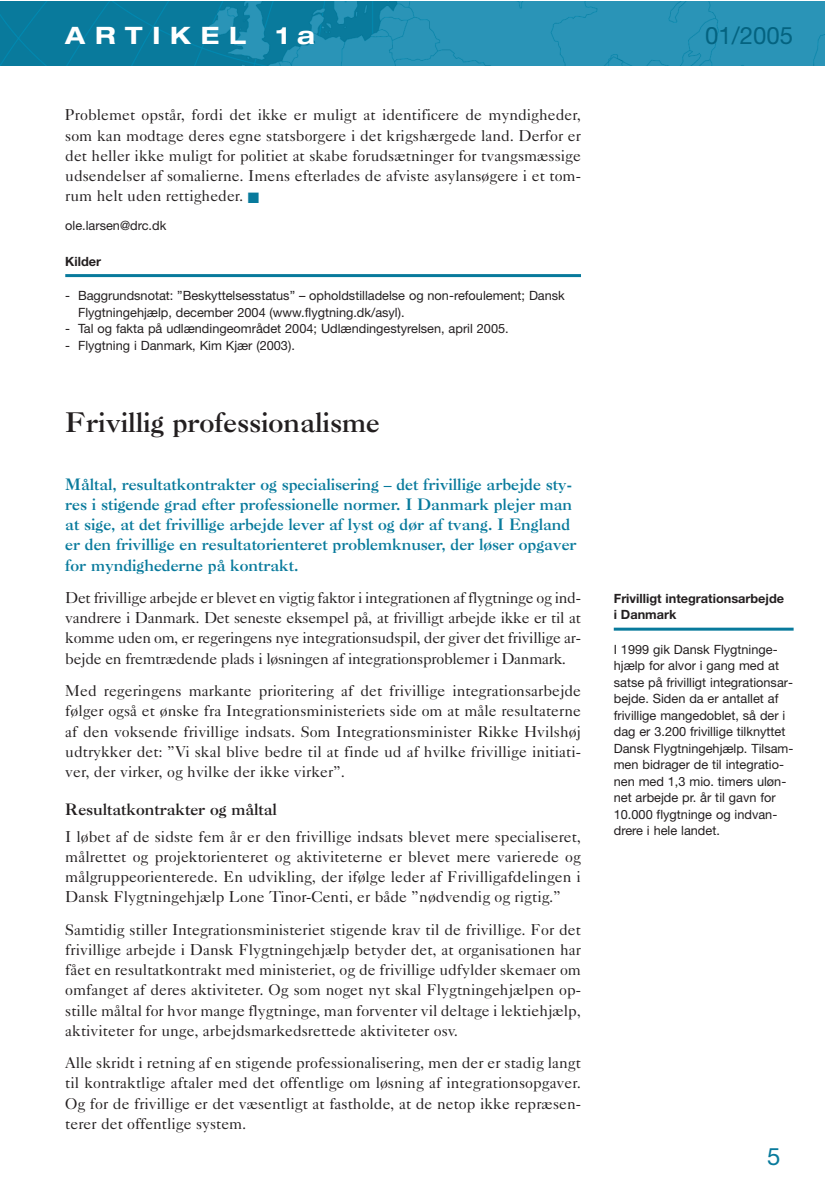
<style>
.page{position:relative;width:825px;height:1196px;background:#fff}
.page>*{position:absolute;margin:0;border:0;box-sizing:border-box;transform-origin:0 0}
.t1{font:27px "Caslon Three LT";color:#231f20}
.t2{font:700 expanded 24px "Helvetica Neue";letter-spacing:.41em;color:#fff}
.t3{font:24px "Helvetica Neue";color:#046380}
.t4{font:24px "Helvetica Neue";color:#087a9c}
.t5{font:15.75px/20.2px "Caslon Five Forty LT";color:#231f20;text-align:justify}
.t6{font:15.75px/20.2px "Caslon Three LT";color:#087a9c}
.t7{font:15.75px "Caslon Three LT";color:#231f20}
.t8{font:12.75px/16.5px "Helvetica Neue";color:#231f20}
.t9{font:700 12.75px/16.5px "Helvetica Neue";color:#231f20}
.s1{color:#087a9c}
</style>
<div class="page">
<hr style="left:65px;top:274px;width:516px;height:3px;background:#087a9c">
<hr style="left:614px;top:627px;width:180px;height:3px;background:#087a9c">
<img style="left:0;top:2px;width:825px;height:63px">
<h2 class="t2" style="left:65px;top:27px;width:251px">ARTIKEL 1a</h2>
<h2 class="t3" style="left:705px;top:27px;width:90px">01/2005</h2>
<p class="t5" style="left:65px;top:106px;width:517px">Problemet opstår, fordi det ikke er muligt at identificere de myndigheder, som kan modtage deres egne statsborgere i det krigshærgede land. Derfor er det heller ikke muligt for politiet at skabe forudsætninger for tvangsmæssige udsendelser af somalierne. Imens efterlades de afviste asylansøgere i et tom&shy;rum helt uden rettigheder. <span class="s1">■</span></p>
<p class="t8" style="left:65px;top:218px;width:103px">ole.larsen@drc.dk</p>
<p class="t9" style="left:65px;top:254px;width:37px">Kilder</p>
<p class="t8" style="left:78px;top:289px;width:488px;text-indent:-13px">- Baggrundsnotat: ”Beskyttelsesstatus” – opholdstilladelse og non-refoulement; Dansk<br>Flygtningehjælp, december 2004 (www.flygtning.dk/asyl).</p>
<p class="t8" style="left:65px;top:322px;width:445px">- Tal og fakta på udlændingeområdet 2004; Udlændingestyrelsen, april 2005.</p>
<p class="t8" style="left:65px;top:338px;width:231px">- Flygtning i Danmark, Kim Kjær (2003).</p>
<h1 class="t1" style="left:65px;top:412px;width:316px">Frivillig professionalisme</h1>
<p class="t6" style="left:65px;top:475px;width:513px">Måltal, resultatkontrakter og specialisering – det frivillige arbejde sty&shy;res i stigende grad efter professionelle normer. I Danmark plejer man at sige, at det frivillige arbejde lever af lyst og dør af tvang. I England er den frivillige en resultatorienteret problemknuser, der løser opgaver for myndighederne på kontrakt.</p>
<p class="t5" style="left:65px;top:589px;width:517px">Det frivillige arbejde er blevet en vigtig faktor i integrationen af flygtninge og ind&shy;vandrere i Danmark. Det seneste eksempel på, at frivilligt arbejde ikke er til at komme uden om, er regeringens nye integrationsudspil, der giver det frivillige ar&shy;bejde en fremtrædende plads i løsningen af integrationsproblemer i Danmark.</p>
<p class="t5" style="left:65px;top:682px;width:517px">Med regeringens markante prioritering af det frivillige integrationsarbejde følger også et ønske fra Integrationsministeriets side om at måle resultaterne af den voksende frivillige indsats. Som Integrationsminister Rikke Hvilshøj udtrykker det: ”Vi skal blive bedre til at finde ud af hvilke frivillige initiati&shy;ver, der virker, og hvilke der ikke virker”.</p>
<p class="t7" style="left:65px;top:803px;width:213px">Resultatkontrakter og måltal</p>
<p class="t5" style="left:65px;top:827px;width:517px">I løbet af de sidste fem år er den frivillige indsats blevet mere specialiseret, målrettet og projektorienteret og aktiviteterne er blevet mere varierede og målgruppeorienterede. En udvikling, der ifølge leder af Frivilligafdelingen i Dansk Flygtningehjælp Lone Tinor-Centi, er både ”nødvendig og rigtig.”</p>
<p class="t5" style="left:65px;top:920px;width:517px">Samtidig stiller Integrationsministeriet stigende krav til de frivillige. For det frivillige arbejde i Dansk Flygtningehjælp betyder det, at organisationen har fået en resultatkontrakt med ministeriet, og de frivillige udfylder skemaer om omfanget af deres aktiviteter. Og som noget nyt skal Flygtningehjælpen op&shy;stille måltal for hvor mange flygtninge, man forventer vil deltage i lektiehjælp, aktiviteter for unge, arbejdsmarkedsrettede aktiviteter osv.</p>
<p class="t5" style="left:65px;top:1054px;width:517px">Alle skridt i retning af en stigende professionalisering, men der er stadig langt til kontraktlige aftaler med det offentlige om løsning af integrationsopgaver.<br>Og for de frivillige er det væsentligt at fastholde, at de netop ikke repræsen&shy;terer det offentlige system.</p>
<p class="t9" style="left:614px;top:591px;width:172px">Frivilligt integrationsarbejde i Danmark</p>
<p class="t8" style="left:614px;top:642px;width:181px">I 1999 gik Dansk Flygtninge&shy;hjælp for alvor i gang med at satse på frivilligt integrationsar&shy;bejde. Siden da er antallet af frivillige mangedoblet, så der i dag er 3.200 frivillige tilknyttet<br>Dansk Flygtningehjælp. Tilsam&shy;men bidrager de til integratio&shy;nen med 1,3 mio. timers uløn&shy;net arbejde pr. år til gavn for<br>10.000 flygtninge og indvan&shy;drere i hele landet.</p>
<h2 class="t4" style="left:767px;top:1147px;width:15px">5</h2>
</div>
